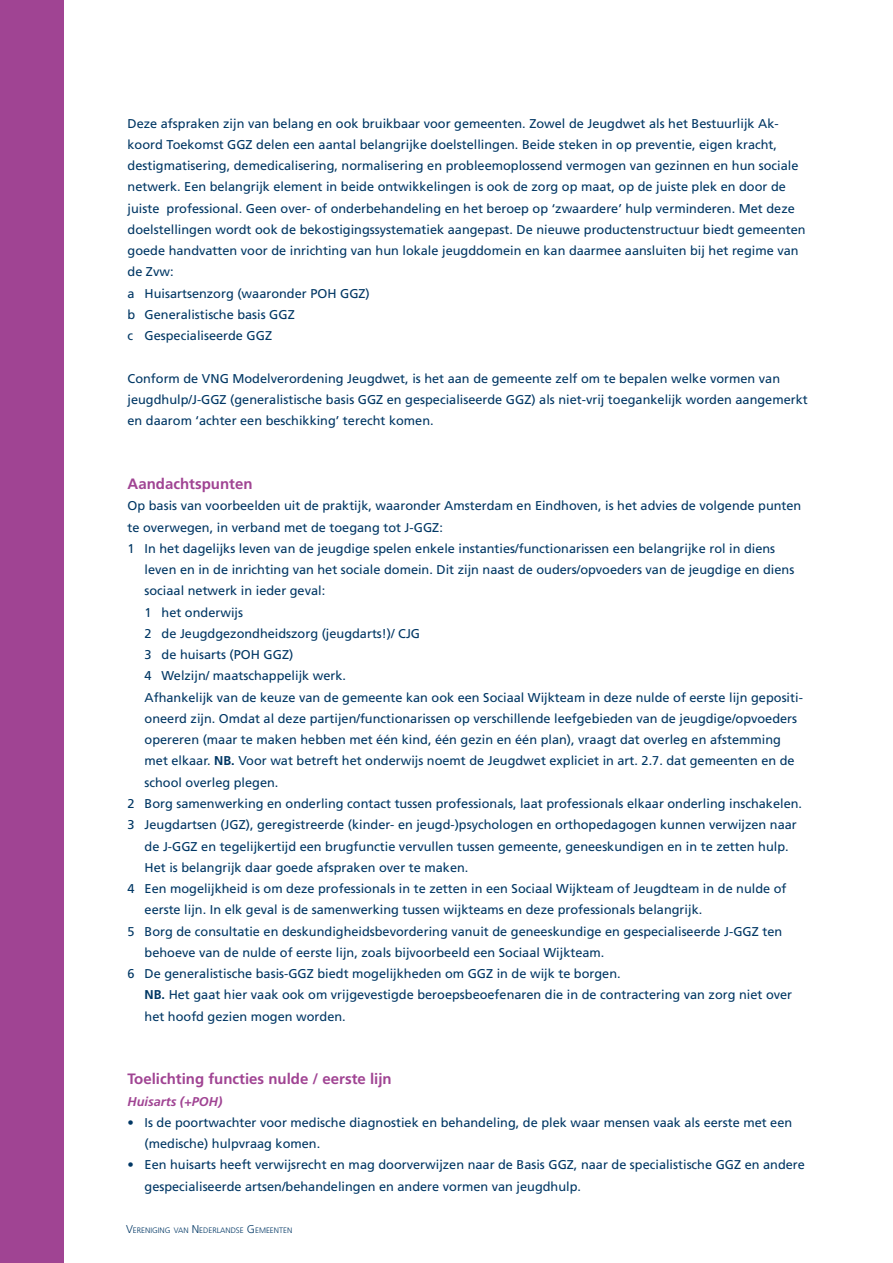
<style>
.page{position:relative;width:893px;height:1263px;background:#fff}
.page>*{position:absolute;margin:0;border:0;box-sizing:border-box;transform-origin:0 0}
._003_Tussenkop_1___1{font:700 15px "Frutiger LT Std";color:#a04493}
._005_Broodtekst___ta{font:12.75px/21.3px "Frutiger LT Std";color:#003764}
._004_Broodtekst___8{font:12.75px/21.3px "Frutiger LT Std";color:#003764}
._003_Tussenkop_2___8{font:italic 700 12.75px "Frutiger LT Std";color:#a04493}
.t1{font:300 7.8px "Frutiger LT Std";color:#003764}
.s1{font-weight:700}
.s2{font-size:11.25px}
</style>
<div class="page">
<div style="left:0;top:0;width:64px;height:1263px;background:#a04493"></div>
<p class="_004_Broodtekst___8" style="left:128px;top:113px;width:680px">Deze afspraken zijn van belang en ook bruikbaar voor gemeenten. Zowel de Jeugdwet als het Bestuurlijk Ak&shy;koord Toekomst GGZ delen een aantal belangrijke doelstellingen. Beide steken in op preventie, eigen kracht, destigmatisering, demedicalisering, normalisering en probleemoplossend vermogen van gezinnen en hun sociale netwerk. Een belangrijk element in beide ontwikkelingen is ook de zorg op maat, op de juiste plek en door de juiste professional. Geen over- of onderbehandeling en het beroep op ‘zwaardere’ hulp verminderen. Met deze doelstellingen wordt ook de bekostigingssystematiek aangepast. De nieuwe productenstructuur biedt gemeenten goede handvatten voor de inrichting van hun lokale jeugddomein en kan daarmee aansluiten bij het regime van de Zvw:</p>
<p class="_005_Broodtekst___ta" style="left:128px;top:283px;width:244px">a Huisartsenzorg (waaronder POH GGZ)</p>
<p class="_005_Broodtekst___ta" style="left:128px;top:304px;width:169px">b Generalistische basis GGZ</p>
<p class="_005_Broodtekst___ta" style="left:128px;top:325px;width:146px">c Gespecialiseerde GGZ</p>
<p class="_004_Broodtekst___8" style="left:128px;top:368px;width:682px">Conform de VNG Modelverordening Jeugdwet, is het aan de gemeente zelf om te bepalen welke vormen van jeugdhulp/J-GGZ (generalistische basis GGZ en gespecialiseerde GGZ) als niet-vrij toegankelijk worden aangemerkt en daarom ‘achter een beschikking’ terecht komen.</p>
<p class="_003_Tussenkop_1___1" style="left:128px;top:475px;width:126px">Aandachtspunten</p>
<p class="_004_Broodtekst___8" style="left:128px;top:495px;width:675px">Op basis van voorbeelden uit de praktijk, waaronder Amsterdam en Eindhoven, is het advies de volgende punten te overwegen, in verband met de toegang tot J-GGZ:</p>
<p class="_005_Broodtekst___ta" style="left:145px;top:538px;width:651px;text-indent:-17px">1 In het dagelijks leven van de jeugdige spelen enkele instanties/functionarissen een belangrijke rol in diens leven en in de inrichting van het sociale domein. Dit zijn naast de ouders/opvoeders van de jeugdige en diens sociaal netwerk in ieder geval:</p>
<p class="_005_Broodtekst___ta" style="left:145px;top:602px;width:100px">1 het onderwijs</p>
<p class="_005_Broodtekst___ta" style="left:145px;top:623px;width:277px">2 de Jeugdgezondheidszorg (jeugdarts!)/ CJG</p>
<p class="_005_Broodtekst___ta" style="left:145px;top:644px;width:150px">3 de huisarts (POH GGZ)</p>
<p class="_005_Broodtekst___ta" style="left:145px;top:665px;width:203px">4 Welzijn/ maatschappelijk werk.</p>
<p class="_005_Broodtekst___ta" style="left:145px;top:687px;width:660px">Afhankelijk van de keuze van de gemeente kan ook een Sociaal Wijkteam in deze nulde of eerste lijn gepositi&shy;oneerd zijn. Omdat al deze partijen/functionarissen op verschillende leefgebieden van de jeugdige/opvoeders opereren (maar te maken hebben met één kind, één gezin en één plan), vraagt dat overleg en afstemming met elkaar. <span class="s1">NB.</span> Voor wat betreft het onderwijs noemt de Jeugdwet expliciet in art. 2.7. dat gemeenten en de school overleg plegen.</p>
<p class="_005_Broodtekst___ta" style="left:128px;top:793px;width:676px">2 Borg samenwerking en onderling contact tussen professionals, laat professionals elkaar onderling inschakelen.</p>
<p class="_005_Broodtekst___ta" style="left:145px;top:814px;width:654px;text-indent:-17px">3 Jeugdartsen (JGZ), geregistreerde (kinder- en jeugd-)psychologen en orthopedagogen kunnen verwijzen naar de J-GGZ en tegelijkertijd een brugfunctie vervullen tussen gemeente, geneeskundigen en in te zetten hulp.<br>Het is belangrijk daar goede afspraken over te maken.</p>
<p class="_005_Broodtekst___ta" style="left:145px;top:878px;width:643px;text-indent:-17px">4 Een mogelijkheid is om deze professionals in te zetten in een Sociaal Wijkteam of Jeugdteam in de nulde of eerste lijn. In elk geval is de samenwerking tussen wijkteams en deze professionals belangrijk.</p>
<p class="_005_Broodtekst___ta" style="left:145px;top:920px;width:639px;text-indent:-17px">5 Borg de consultatie en deskundigheidsbevordering vanuit de geneeskundige en gespecialiseerde J-GGZ ten behoeve van de nulde of eerste lijn, zoals bijvoorbeeld een Sociaal Wijkteam.</p>
<p class="_005_Broodtekst___ta" style="left:128px;top:963px;width:495px">6 De generalistische basis-GGZ biedt mogelijkheden om GGZ in de wijk te borgen.</p>
<p class="_005_Broodtekst___ta" style="left:145px;top:984px;width:649px"><span class="s1">NB.</span> Het gaat hier vaak ook om vrijgevestigde beroepsbeoefenaren die in de contractering van zorg niet over het hoofd gezien mogen worden.</p>
<p class="_003_Tussenkop_1___1" style="left:128px;top:1070px;width:266px">Toelichting functies nulde / eerste lijn</p>
<p class="_003_Tussenkop_2___8" style="left:128px;top:1094px;width:96px">Huisarts (+POH)</p>
<p class="_004_Broodtekst___8" style="left:145px;top:1112px;width:649px;text-indent:-17px">• Is de poortwachter voor medische diagnostiek en behandeling, de plek waar mensen vaak als eerste met een (medische) hulpvraag komen.</p>
<p class="_004_Broodtekst___8" style="left:145px;top:1154px;width:662px;text-indent:-17px">• Een huisarts heeft verwijsrecht en mag doorverwijzen naar de Basis GGZ, naar de specialistische GGZ en andere gespecialiseerde artsen/behandelingen en andere vormen van jeugdhulp.</p>
<p class="t1" style="left:126px;top:1226px;width:168px"><span class="s2">V</span>ERENIGING VAN <span class="s2">N</span> EDERLANDSE <span class="s2">G</span> EMEENTEN</p>
</div>
